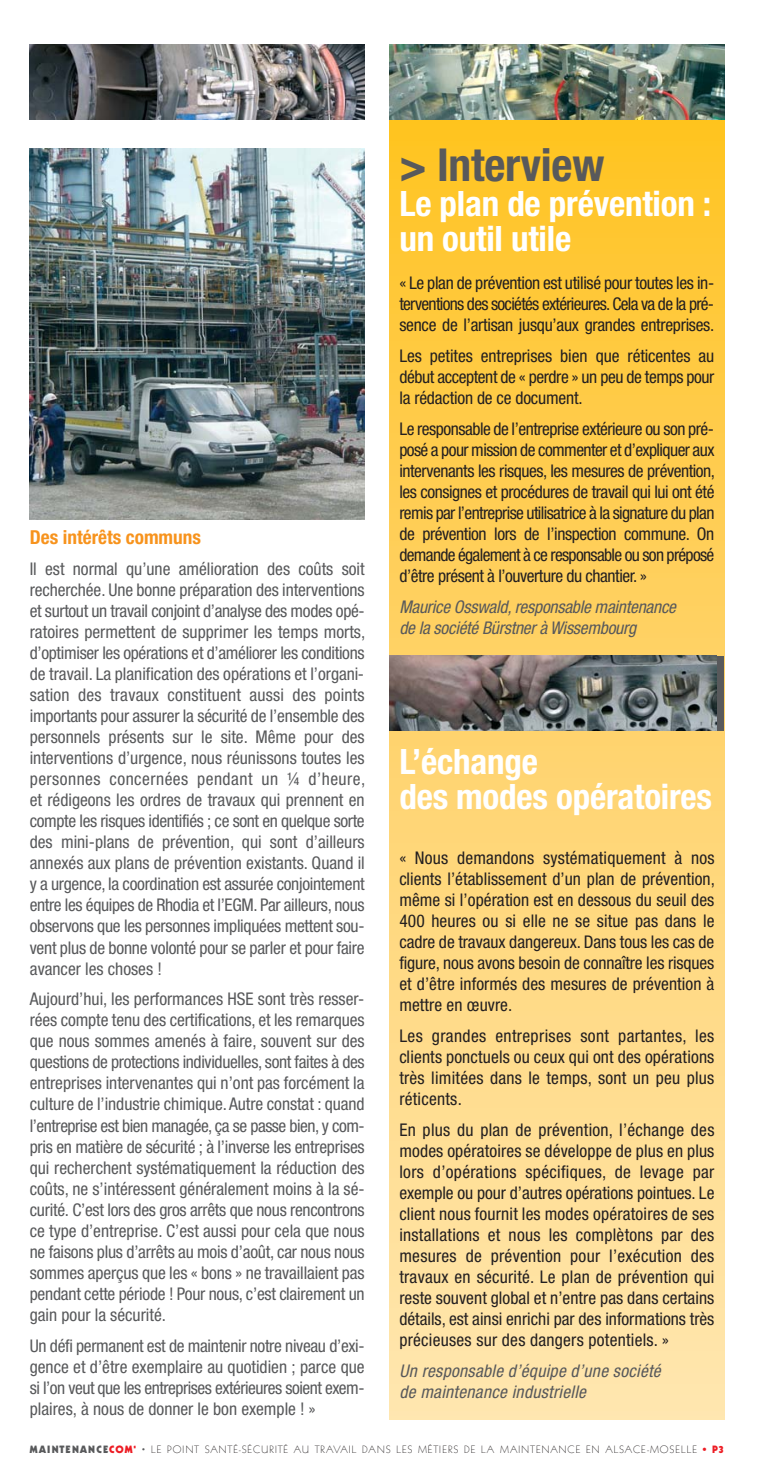
<style>
.page{position:relative;width:769px;height:1474px;background:#fff}
.page>*{position:absolute;margin:0;border:0;box-sizing:border-box;transform-origin:0 0}
.t1{font:700 condensed 45.5px "Helvetica Neue";letter-spacing:-.005em;color:#58595b}
.t2{font:700 condensed 35px/35px "Helvetica Neue";letter-spacing:-.005em;color:#fff}
.t3{font:700 condensed 19.25px "Helvetica Neue";color:#f7931d}
.t4{font:condensed 17.5px/21px "Helvetica Neue";letter-spacing:-.01em;color:#58595b;text-align:justify}
.t5{font:condensed 17.5px/21px "Helvetica Neue";letter-spacing:-.01em;color:#231f20;text-align:justify}
.t6{font:italic condensed 17.5px/21px "Helvetica Neue";letter-spacing:-.01em;color:#58595b}
.t7{font:300 10.5px "Kabel BQ";letter-spacing:.105em;color:#231f20}
.s1{font-weight:900;color:#58595b}
.s2{font-weight:900;color:#ed1c24}
.s3{color:#58595b}
</style>
<div class="page">
<img style="left:30px;top:149px;width:335px;height:371px">
<svg style="left:389px;top:119px;width:335px;height:1300px;background:#fed46d"></svg>
<img style="left:389px;top:45px;width:335px;height:74px">
<img style="left:30px;top:45px;width:335px;height:74px">
<div style="left:389px;top:656px;width:335px;height:74px;background:#58595b"></div>
<img style="left:389px;top:656px;width:328px;height:74px">
<p class="t3" style="left:30px;top:530px;width:173px">Des intérêts communs</p>
<p class="t4" style="left:30px;top:560px;width:337px">Il est normal qu’une amélioration des coûts soit recherchée. Une bonne préparation des interventions et surtout un travail conjoint d’analyse des modes opé&shy;ratoires permettent de supprimer les temps morts, d’optimiser les opérations et d’améliorer les conditions de travail. La planification des opérations et l’organi&shy;sation des travaux constituent aussi des points importants pour assurer la sécurité de l’ensemble des personnels présents sur le site. Même pour des interventions d’urgence, nous réunissons toutes les personnes concernées pendant un ¼ d’heure, et rédigeons les ordres de travaux qui prennent en compte les risques identifiés ; ce sont en quelque sorte des mini-plans de prévention, qui sont d’ailleurs annexés aux plans de prévention existants. Quand il y a urgence, la coordination est assurée conjointement entre les équipes de Rhodia et l’EGM. Par ailleurs, nous observons que les personnes impliquées mettent sou&shy;vent plus de bonne volonté pour se parler et pour faire avancer les choses !</p>
<p class="t4" style="left:30px;top:990px;width:336px">Aujourd’hui, les performances HSE sont très resser&shy;rées compte tenu des certifications, et les remarques que nous sommes amenés à faire, souvent sur des questions de protections individuelles, sont faites à des entreprises intervenantes qui n’ont pas forcément la culture de l’industrie chimique. Autre constat : quand l’entreprise est bien managée, ça se passe bien, y com&shy;pris en matière de sécurité ; à l’inverse les entreprises qui recherchent systématiquement la réduction des coûts, ne s’intéressent généralement moins à la sé&shy;curité. C’est lors des gros arrêts que nous rencontrons ce type d’entreprise. C’est aussi pour cela que nous ne faisons plus d’arrêts au mois d’août, car nous nous sommes aperçus que les « bons » ne travaillaient pas pendant cette période ! Pour nous, c’est clairement un gain pour la sécurité.</p>
<p class="t4" style="left:30px;top:1336px;width:336px">Un défi permanent est de maintenir notre niveau d’exi&shy;gence et d’être exemplaire au quotidien ; parce que si l’on veut que les entreprises extérieures soient exem&shy;plaires, à nous de donner le bon exemple ! »</p>
<h1 class="t1" style="left:399px;top:148px;width:206px">&gt; Interview</h1>
<h2 class="t2" style="left:399px;top:189px;width:313px">Le plan de prévention : un outil utile</h2>
<p class="t5" style="left:399px;top:274px;width:316px">« Le plan de prévention est utilisé pour toutes les in&shy;terventions des sociétés extérieures. Cela va de la pré&shy;sence de l’artisan jusqu’aux grandes entreprises.</p>
<p class="t5" style="left:399px;top:347px;width:317px">Les petites entreprises bien que réticentes au début acceptent de « perdre » un peu de temps pour la rédaction de ce document.</p>
<p class="t5" style="left:399px;top:420px;width:317px">Le responsable de l’entreprise extérieure ou son pré&shy;posé a pour mission de commenter et d’expliquer aux intervenants les risques, les mesures de prévention, les consignes et procédures de travail qui lui ont été remis par l’entreprise utilisatrice à la signature du plan de prévention lors de l’inspection commune. On demande également à ce responsable ou son préposé d’être présent à l’ouverture du chantier. »</p>
<p class="t6" style="left:399px;top:597px;width:281px">Maurice Osswald,responsable maintenance de la société Bürstnerà Wissembourg</p>
<h2 class="t2" style="left:399px;top:747px;width:314px">L’échange<br>des modes opératoires</h2>
<p class="t5" style="left:399px;top:849px;width:317px">« Nous demandons systématiquement à nos clients l’établissement d’un plan de prévention, même si l’opération est en dessous du seuil des 400 heures ou si elle ne se situe pas dans le cadre de travaux dangereux. Dans tous les cas de figure, nous avons besoin de connaître les risques et d’être informés des mesures de prévention à mettre en œuvre.</p>
<p class="t5" style="left:399px;top:1026px;width:316px">Les grandes entreprises sont partantes, les clients ponctuels ou ceux qui ont des opérations très limitées dans le temps, sont un peu plus réticents.</p>
<p class="t5" style="left:399px;top:1120px;width:317px">En plus du plan de prévention, l’échange des modes opératoires se développe de plus en plus lors d’opérations spécifiques, de levage par exemple ou pour d’autres opérations pointues. Le client nous fournit les modes opératoires de ses installations et nous les complètons par des mesures de prévention pour l’exécution des travaux en sécurité. Le plan de prévention qui reste souvent global et n’entre pas dans certains détails, est ainsi enrichi par des informations très précieuses sur des dangers potentiels. »</p>
<p class="t6" style="left:399px;top:1361px;width:266px">Un responsable d’équipe d’une société de maintenance industrielle</p>
<p class="t7" style="left:30px;top:1444px;width:696px"><span class="s1">MAINTENANCE</span><span class="s2">COM’</span> <span class="s3">•</span> LE POINT SANTÉ-SÉCURITÉ AU TRAVAIL DANS LES MÉTIERS DE LA MAINTENANCE EN ALSACE-MOSELLE <span class="s2">• P3</span></p>
</div>
